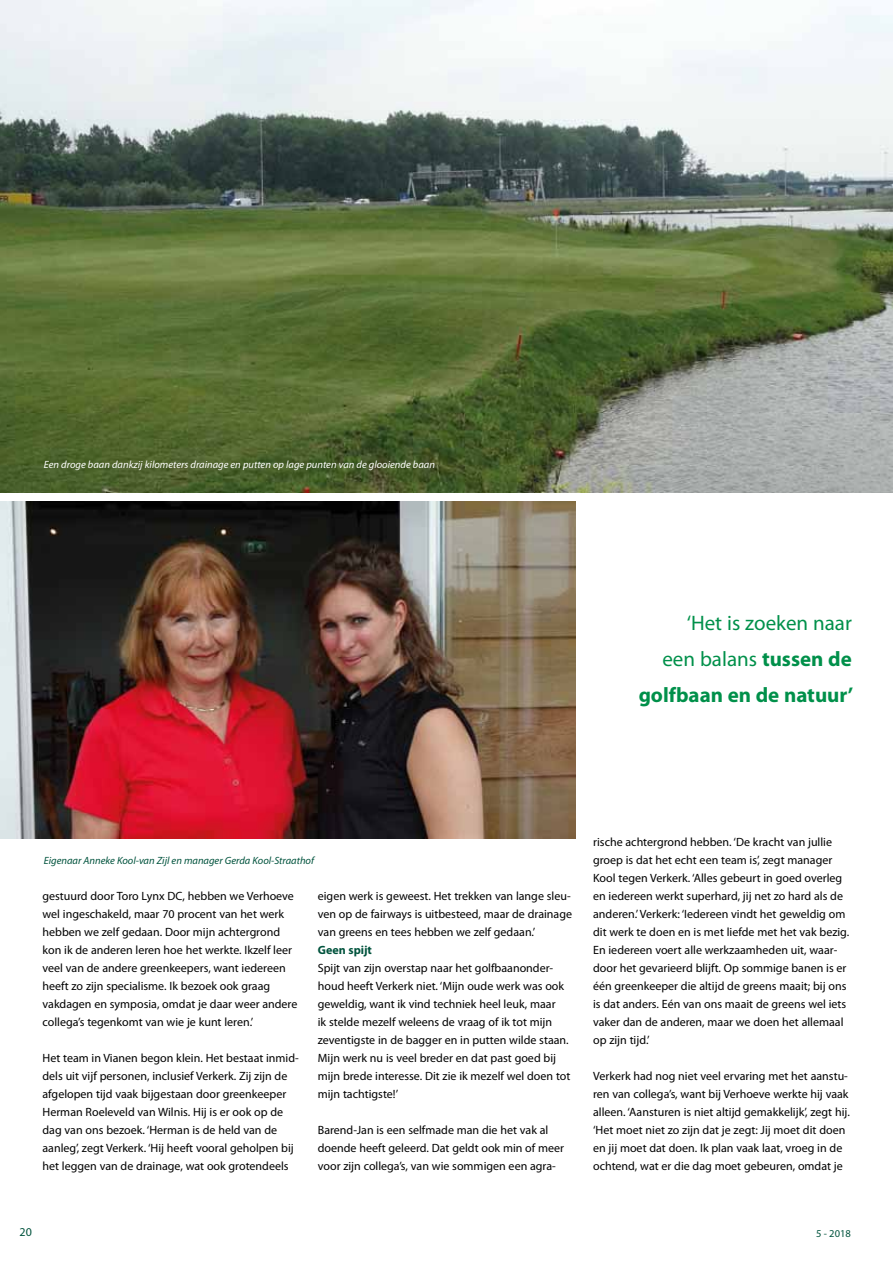
<style>
.page{position:relative;width:893px;height:1263px;background:#fff}
.page>*{position:absolute;margin:0;border:0;box-sizing:border-box;transform-origin:0 0}
.t1{font:700 21px/36px "Myriad Pro";color:#00904a;text-align:right}
.t2{font:12px/18px "Myriad Pro";color:#000}
.t3{font:700 12px "Myriad Pro";color:#00533d}
.t4{font:12px "Myriad Pro";color:#00533d}
.t5{font:italic 10.5px "Myriad Pro";color:#fff}
.t6{font:italic 10.5px "Myriad Pro";color:#00533d}
.t7{font:10.5px "Myriad Pro";color:#00533d}
.s1{font-weight:400}
</style>
<div class="page">
<img style="left:0;top:0;width:893px;height:492px">
<img style="left:0;top:502px;width:576px;height:336px">
<p class="t5" style="left:44px;top:458px;width:393px">Een droge baan dankzij kilometers drainage en putten op lage punten van de glooiende baan</p>
<h1 class="t1" style="left:639px;top:604px;width:216px"><span class="s1">‘Het is zoeken naar<br>een balans</span> tussen de golfbaan en de natuur’</h1>
<p class="t6" style="left:44px;top:854px;width:272px">Eigenaar Anneke Kool-van Zijl en manager Gerda Kool-Straathof</p>
<p class="t2" style="left:43px;top:887px;width:256px">gestuurd door Toro Lynx DC, hebben we Verhoeve wel ingeschakeld, maar 70 procent van het werk hebben we zelf gedaan. Door mijn achtergrond kon ik de anderen leren hoe het werkte. Ikzelf leer veel van de andere greenkeepers, want iedereen heeft zo zijn specialisme. Ik bezoek ook graag vakdagen en symposia, omdat je daar weer andere collega’s tegenkomt van wie je kunt leren.’</p>
<p class="t2" style="left:43px;top:1049px;width:258px">Het team in Vianen begon klein. Het bestaat inmid&shy;dels uit vijf personen, inclusief Verkerk. Zij zijn de afgelopen tijd vaak bijgestaan door greenkeeper Herman Roeleveld van Wilnis. Hij is er ook op de dag van ons bezoek. ‘Herman is de held van de aanleg’, zegt Verkerk. ‘Hij heeft vooral geholpen bij het leggen van de drainage, wat ook grotendeels</p>
<p class="t2" style="left:318px;top:887px;width:256px;text-align:justify">eigen werk is geweest. Het trekken van lange sleu&shy;ven op de fairways is uitbesteed, maar de drainage van greens en tees hebben we zelf gedaan.’</p>
<p class="t3" style="left:318px;top:942px;width:56px">Geen spijt</p>
<p class="t2" style="left:318px;top:959px;width:254px">Spijt van zijn overstap naar het golfbaanonder&shy;houd heeft Verkerk niet. ‘Mijn oude werk was ook geweldig, want ik vind techniek heel leuk, maar<br>ik stelde mezelf weleens de vraag of ik tot mijn zeventigste in de bagger en in putten wilde staan.<br>Mijn werk nu is veel breder en dat past goed bij mijn brede interesse. Dit zie ik mezelf wel doen tot mijn tachtigste!’</p>
<p class="t2" style="left:318px;top:1121px;width:248px">Barend-Jan is een selfmade man die het vak al doende heeft geleerd. Dat geldt ook min of meer voor zijn collega’s, van wie sommigen een agra-</p>
<p class="t2" style="left:593px;top:833px;width:258px">rische achtergrond hebben. ‘De kracht van jullie groep is dat het echt een team is’, zegt manager Kool tegen Verkerk. ‘Alles gebeurt in goed overleg en iedereen werkt superhard, jij net zo hard als de anderen.’ Verkerk: ‘Iedereen vindt het geweldig om dit werk te doen en is met liefde met het vak bezig.<br>En iedereen voert alle werkzaamheden uit, waar&shy;door het gevarieerd blijft. Op sommige banen is er één greenkeeper die altijd de greens maait; bij ons is dat anders. Eén van ons maait de greens wel iets vaker dan de anderen, maar we doen het allemaal op zijn tijd.’</p>
<p class="t2" style="left:593px;top:1067px;width:258px">Verkerk had nog niet veel ervaring met het aanstu&shy;ren van collega’s, want bij Verhoeve werkte hij vaak alleen. ‘Aansturen is niet altijd gemakkelijk’, zegt hij. ‘Het moet niet zo zijn dat je zegt: Jij moet dit doen en jij moet dat doen. Ik plan vaak laat, vroeg in de ochtend, wat er die dag moet gebeuren, omdat je</p>
<p class="t4" style="left:20px;top:1224px;width:14px">20</p>
<p class="t7" style="left:816px;top:1227px;width:36px">5 - 2018</p>
</div>
